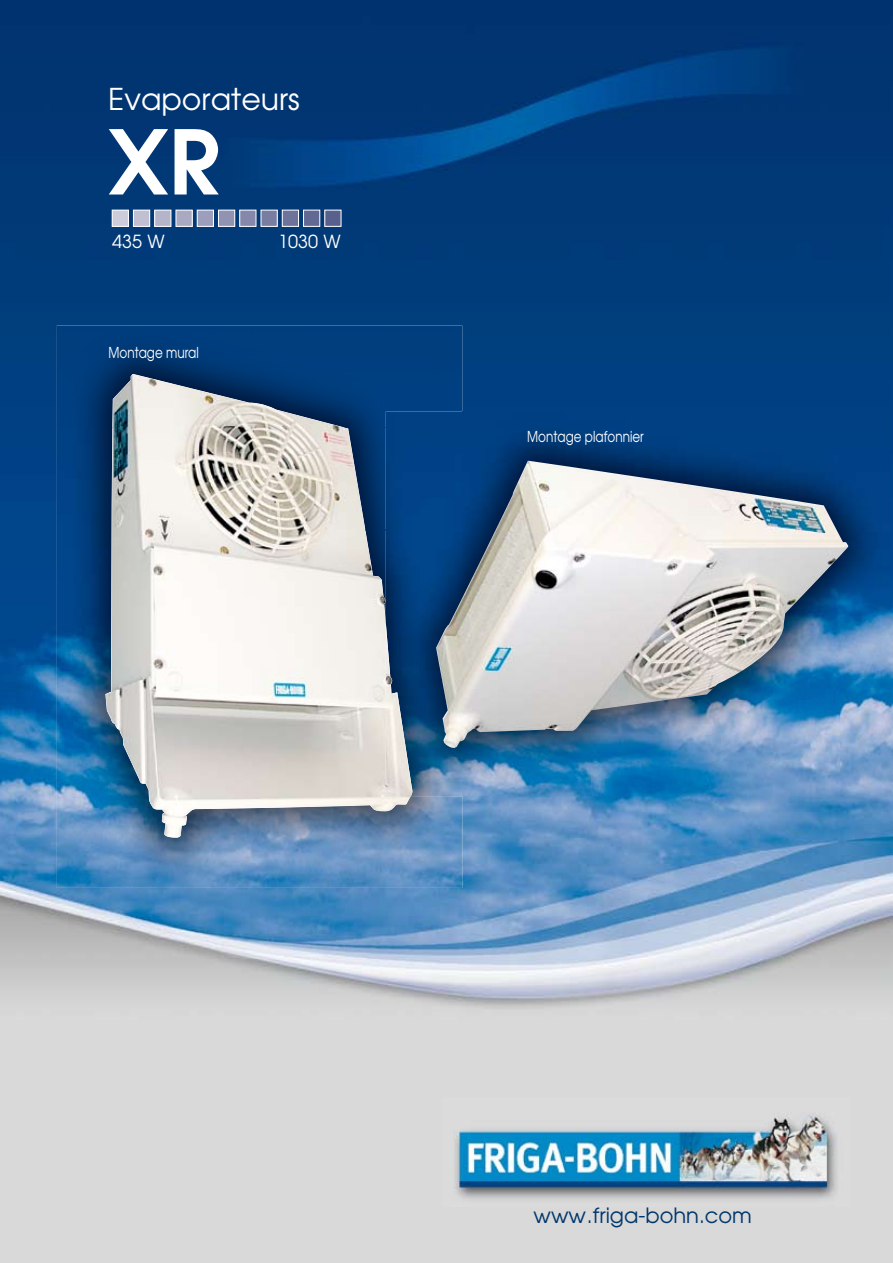
<style>
.page{position:relative;width:893px;height:1263px;background:#fff}
.page>*{position:absolute;margin:0;border:0;box-sizing:border-box;transform-origin:0 0}
.t1{font:600 88.5px "Avant Garde";color:#fff}
.t2{font:30px "Avant Garde";color:#fff}
.t3{font:21px "Avant Garde";color:#00376c}
.t4{font:18px "Avant Garde";color:#fff}
.t5{font:15px "Avant Garde";color:#fff;scale:.8 1}
</style>
<div class="page">
<img style="left:0;top:0;width:893px;height:1263px">
<img style="left:442px;top:1097px;width:407px;height:109px">
<div style="left:112px;top:210px;width:16px;height:16px;background:#cdccdb"></div>
<div style="left:112px;top:210px;width:17px;height:17px;border:1px solid #fff"></div>
<div style="left:133px;top:210px;width:17px;height:16px;background:#c1c0d3"></div>
<div style="left:133px;top:210px;width:17px;height:17px;border:1px solid #fff"></div>
<div style="left:155px;top:210px;width:16px;height:16px;background:#b4b4cb"></div>
<div style="left:154px;top:210px;width:17px;height:17px;border:1px solid #fff"></div>
<div style="left:176px;top:210px;width:16px;height:16px;background:#a9a9c2"></div>
<div style="left:176px;top:210px;width:17px;height:17px;border:1px solid #fff"></div>
<div style="left:197px;top:210px;width:16px;height:16px;background:#9d9ebb"></div>
<div style="left:197px;top:210px;width:17px;height:17px;border:1px solid #fff"></div>
<div style="left:218px;top:210px;width:17px;height:16px;background:#9193b2"></div>
<div style="left:218px;top:210px;width:17px;height:17px;border:1px solid #fff"></div>
<div style="left:240px;top:210px;width:16px;height:16px;background:#8588aa"></div>
<div style="left:239px;top:210px;width:17px;height:17px;border:1px solid #fff"></div>
<div style="left:261px;top:210px;width:16px;height:16px;background:#7a7da2"></div>
<div style="left:261px;top:210px;width:17px;height:17px;border:1px solid #fff"></div>
<div style="left:282px;top:210px;width:17px;height:16px;background:#6e739b"></div>
<div style="left:282px;top:210px;width:17px;height:17px;border:1px solid #fff"></div>
<div style="left:304px;top:210px;width:16px;height:16px;background:#626a94"></div>
<div style="left:303px;top:210px;width:17px;height:17px;border:1px solid #fff"></div>
<div style="left:325px;top:210px;width:16px;height:16px;background:#58618d"></div>
<div style="left:324px;top:210px;width:17px;height:17px;border:1px solid #fff"></div>
<img style="left:57px;top:325px;width:405px;height:102px">
<img style="left:57px;top:427px;width:101px;height:461px">
<img style="left:158px;top:797px;width:304px;height:91px">
<img style="left:105px;top:374px;width:305px;height:464px">
<img style="left:386px;top:412px;width:507px;height:385px">
<img style="left:386px;top:622px;width:28px;height:175px">
<img style="left:436px;top:461px;width:412px;height:289px">
<h2 class="t2" style="left:108px;top:81px;width:193px">Evaporateurs</h2>
<h1 class="t1" style="left:108px;top:104px;width:113px">XR</h1>
<p class="t4" style="left:112px;top:230px;width:54px">435 W</p>
<p class="t4" style="left:278px;top:230px;width:64px">1030 W</p>
<p class="t5" style="left:108px;top:344px;width:115px">Montage mural</p>
<p class="t5" style="left:527px;top:427px;width:147px">Montage plafonnier</p>
<h3 class="t3" style="left:534px;top:1203px;width:220px">www.friga-bohn.com</h3>
</div>
